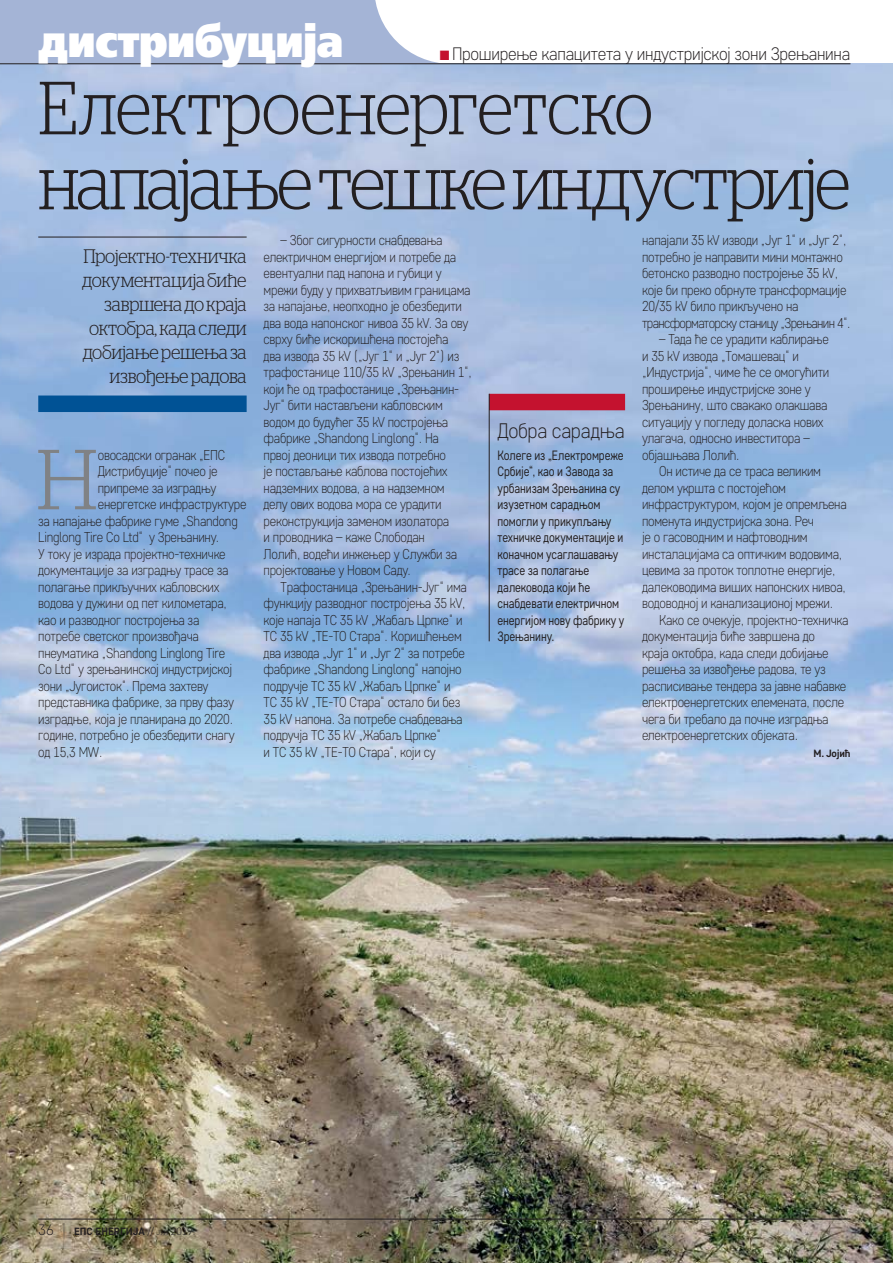
<style>
.page{position:relative;width:893px;height:1263px;background:#fff}
.page>*{position:absolute;margin:0;border:0;box-sizing:border-box;transform-origin:0 0}
.t1{font:300 84.9px "Stag LC";color:#808285}
.t2{font:300 75px/75px "Stag LC";letter-spacing:-.025em;color:#231f20;scale:.9 1}
.t3{font:45px "Free Set Extra Bold C";letter-spacing:-.015em;color:#fff;scale:.9 1}
.t4{font:300 21px "Core Sans D25";letter-spacing:-.015em;color:#231f20;scale:.95 1}
.t5{font:300 19.5px/24px "Stag LC";letter-spacing:-.015em;color:#231f20;text-align:right;scale:.9 1}
.t6{font:300 18px "Core Sans D25";letter-spacing:-.02em;color:#231f20;scale:.95 1}
.t7{font:300 14.25px/16.5px "Core Sans D25";letter-spacing:-.02em;color:#231f20;scale:.9 1}
.t8{font:13.5px/16.5px "Core Sans D35";letter-spacing:-.01em;color:#231f20;scale:.85 1}
.t9{font:700 10.5px "Core Sans D55";color:#231f20}
.s1{color:#c4122f}
.s2{font-family:"Core Sans D25";font-weight:300;font-size:15px}
.s3{font-family:"Core Sans D15";font-weight:100;font-size:18px}
.s4{font-family:"Core Sans D25";font-weight:300}
.s5{font-family:"Core Sans D25";font-weight:300;font-size:7.35px}
</style>
<div class="page">
<img style="left:0;top:64px;width:893px;height:1199px">
<svg style="left:0;top:0;width:451px;height:64px;background:#adbbd9"></svg>
<hr style="left:38px;top:1219px;width:812px;height:1px;background:#231f20">
<hr style="left:0;top:64px;width:850px;height:1px;background:#231f20">
<div style="left:489px;top:394px;width:136px;height:16px;background:#c4122f"></div>
<hr style="left:489px;top:394px;width:1px;height:247px;background:#231f20">
<hr style="left:38px;top:237px;width:209px;height:1px;background:#231f20">
<div style="left:38px;top:395px;width:209px;height:17px;background:#005295"></div>
<h3 class="t3" style="left:38px;top:15px;width:340px">дистрибуција</h3>
<p class="t6" style="left:440px;top:43px;width:434px"><span class="s1">■</span> Проширење капацитета у индустријској зони Зрењанина</p>
<h2 class="t2" style="left:38px;top:63px;width:904px">Електроенергетско напајање тешке индустрије</h2>
<h3 class="t5" style="left:82px;top:242px;width:184px">Пројектно-техничка документација биће завршена до краја октобра, када следи добијање решења за извођење радова</h3>
<p class="t7" style="left:642px;top:232px;width:233px">напајали 35 kV изводи „Југ 1“ и „Југ 2“, потребно је направити мини монтажно бетонско разводно постројење 35 kV, које би преко обрнуте трансформације 20/35 kV било прикључено на трансформаторску станицу „Зрењанин 4“.</p>
<p class="t7" style="left:642px;top:331px;width:210px;text-indent:17px">– Тада ће се урадити каблирање и 35 kV извода „Томашевац“ и „Индустрија“, чиме ће се омогућити проширење индустријске зоне у<br>Зрењанину, што свакако олакшава ситуацију у погледу доласка нових улагача, односно инвеститора – објашњава Лолић.</p>
<p class="t7" style="left:659px;top:463px;width:181px">Он истиче да се траса великим</p>
<p class="t7" style="left:642px;top:479px;width:161px">делом укршта с постојећом</p>
<p class="t7" style="left:642px;top:496px;width:229px">инфраструктуром, којом је опремљена</p>
<p class="t7" style="left:642px;top:512px;width:193px">поменута индустријска зона. Реч</p>
<p class="t7" style="left:642px;top:529px;width:186px">је о гасоводним и нафтоводним</p>
<p class="t7" style="left:642px;top:545px;width:224px">инсталацијама са оптичким водовима,</p>
<p class="t7" style="left:642px;top:562px;width:216px">цевима за проток топлотне енергије,</p>
<p class="t7" style="left:642px;top:578px;width:228px">далеководима виших напонских нивоа,</p>
<p class="t7" style="left:642px;top:595px;width:214px">водоводној и канализационој мрежи.</p>
<p class="t7" style="left:659px;top:611px;width:212px">Како се очекује, пројектно-техничка</p>
<p class="t7" style="left:642px;top:628px;width:194px">документација биће завршена до</p>
<p class="t7" style="left:642px;top:644px;width:209px">краја октобра, када следи добијање</p>
<p class="t7" style="left:642px;top:661px;width:205px">решења за извођење радова, те уз</p>
<p class="t7" style="left:642px;top:677px;width:229px">расписивање тендера за јавне набавке</p>
<p class="t7" style="left:642px;top:694px;width:226px">електроенергетских елемената, после</p>
<p class="t7" style="left:642px;top:710px;width:209px">чега би требало да почне изградња</p>
<p class="t7" style="left:642px;top:727px;width:175px">електроенергетских објеката.</p>
<p class="t9" style="left:814px;top:746px;width:38px">М. Јојић</p>
<p class="t7" style="left:264px;top:232px;width:233px;text-indent:17px">– Због сигурности снабдевања електричном енергијом и потребе да евентуални пад напона и губици у мрежи буду у прихватљивим границама за напајање, неопходно је обезбедити два вода напонског нивоа 35 kV. За ову сврху биће искоришћена постојећа<br>два извода 35 kV („Југ 1“ и „Југ 2“) из трафостанице 110/35 kV „Зрењанин 1“, који ће од трафостанице „Зрењанин-Југ“ бити настављени кабловским водом до будућег 35 kV постројења фабрике „Shandong Linglong“. На<br>првој деоници тих извода потребно<br>је постављање каблова постојећих надземних водова, а на надземном делу ових водова мора се урадити реконструкција заменом изолатора<br>и проводника – каже Слободан<br>Лолић, водећи инжењер у Служби за пројектовање у Новом Саду.</p>
<p class="t7" style="left:264px;top:578px;width:227px;text-indent:17px">Трафостаница „Зрењанин-Југ“ има функцију разводног постројења 35 kV, које напаја ТС 35 kV „Жабаљ Црпке“ и ТС 35 kV „ТЕ-ТО Стара“. Коришћењем два извода „Југ 1“ и „Југ 2“ за потребе фабрике „Shandong Linglong“ напојно подручје ТС 35 kV „Жабаљ Црпке“ и ТС 35 kV „ТЕ-ТО Стара“ остало би без 35 kV напона. За потребе снабдевања подручја ТС 35 kV „Жабаљ Црпке“<br>и ТС 35 kV „ТЕ-ТО Стара“, који су</p>
<h3 class="t4" style="left:497px;top:417px;width:135px">Добра сарадња</h3>
<p class="t8" style="left:497px;top:446px;width:151px">Колеге из „Електромреже<br>Србије“, као и Завода за урбанизам Зрењанина су изузетном сарадњом помогли у прикупљању техничке документације и коначном усаглашавању трасе за полагање далековода који ће снабдевати електричном енергијом нову фабрику у<br>Зрењанину.</p>
<h1 class="t1" style="left:36px;top:418px;width:63px">Н</h1>
<p class="t7" style="left:98px;top:446px;width:143px">овосадски огранак „ЕПС</p>
<p class="t7" style="left:98px;top:463px;width:135px">Дистрибуције“ почео је</p>
<p class="t7" style="left:98px;top:479px;width:133px">припреме за изградњу</p>
<p class="t7" style="left:98px;top:496px;width:167px">енергетске инфраструктуре</p>
<p class="t7" style="left:38px;top:512px;width:223px">за напајање фабрике гуме „Shandong</p>
<p class="t7" style="left:38px;top:529px;width:202px">Linglong Tire Co Ltd“ у Зрењанину.</p>
<p class="t7" style="left:38px;top:545px;width:210px">У току је израда пројектно-техничке</p>
<p class="t7" style="left:38px;top:562px;width:213px">документације за изградњу трасе за</p>
<p class="t7" style="left:38px;top:578px;width:203px">полагање прикључних кабловских</p>
<p class="t7" style="left:38px;top:595px;width:211px">водова у дужини од пет километара,</p>
<p class="t7" style="left:38px;top:611px;width:181px">као и разводног постројења за</p>
<p class="t7" style="left:38px;top:628px;width:180px">потребе светског произвођача</p>
<p class="t7" style="left:38px;top:644px;width:209px">пнеуматика „Shandong Linglong Tire</p>
<p class="t7" style="left:38px;top:661px;width:217px">Co Ltd“ у зрењанинској индустријској</p>
<p class="t7" style="left:38px;top:677px;width:191px">зони „Југоисток“. Према захтеву</p>
<p class="t7" style="left:38px;top:694px;width:219px">представника фабрике, за прву фазу</p>
<p class="t7" style="left:38px;top:710px;width:218px">изградње, која је планирана до 2020.</p>
<p class="t7" style="left:38px;top:727px;width:220px">године, потребно је обезбедити снагу</p>
<p class="t7" style="left:38px;top:743px;width:73px">од 15,3 MW.</p>
<p class="t9" style="left:38px;top:1225px;width:159px"><span class="s2">36</span> <span class="s3">|</span> ЕПС ЕНЕРГИЈА <span class="s4">//</span> <span class="s5">јул</span> <span class="s4">2019.</span></p>
</div>
